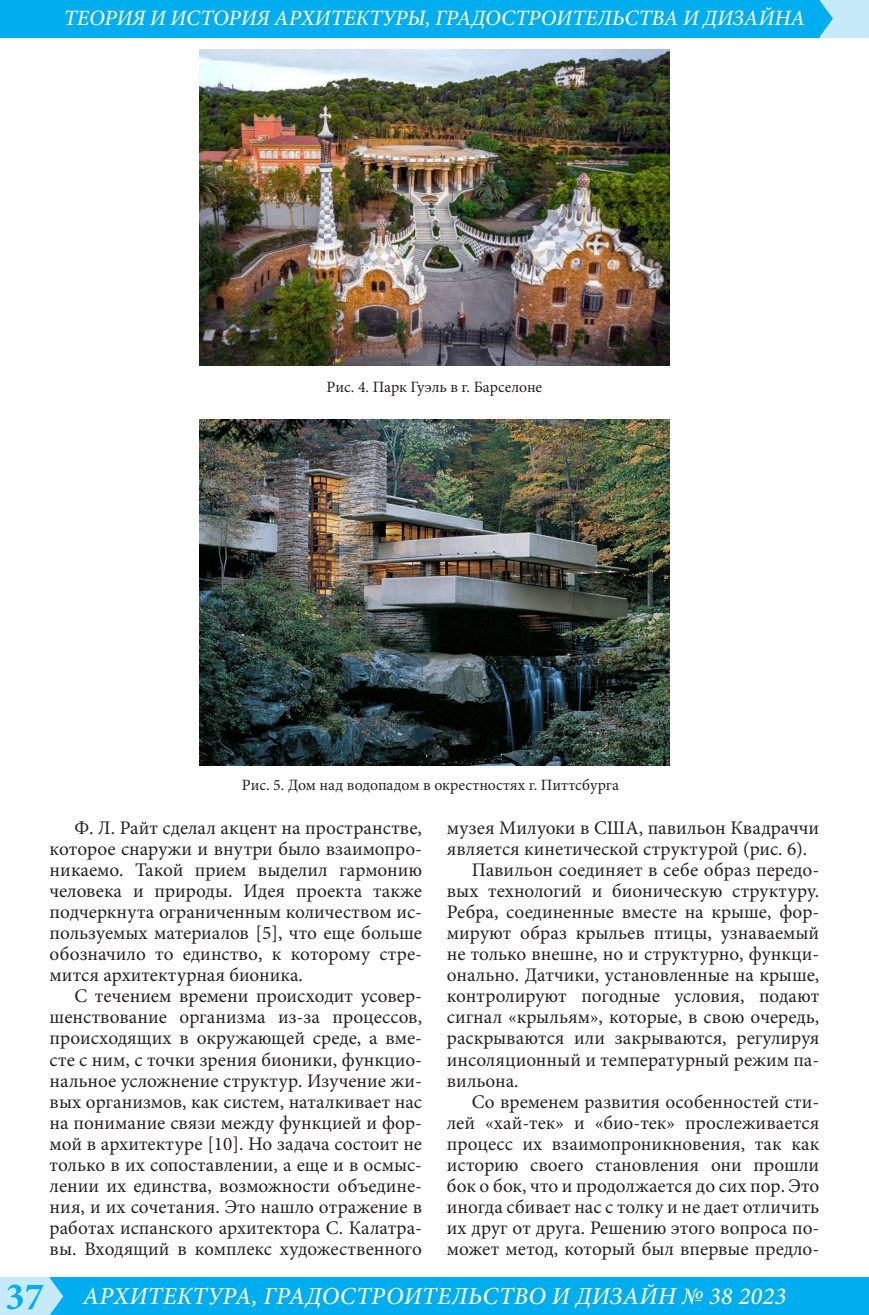
<style>
.page{position:relative;width:869px;height:1315px;background:#fff}
.page>*{position:absolute;margin:0;border:0;box-sizing:border-box;transform-origin:0 0}
.t1{font:italic 500 24.5px "Minion Pro";letter-spacing:.01em;color:#fff}
.t2{font:italic 500 21.88px "Minion Pro";letter-spacing:-.01em;color:#fff}
.t3{font:19.25px/21px "Minion Pro";color:#231f20;text-align:justify}
.Рисунок{font:15.75px "Minion Pro";color:#231f20}
.s1{font-weight:700;font-style:normal;font-size:38.5px;color:#00aeef}
</style>
<div class="page">
<div style="left:46px;top:1277px;width:822px;height:38px;background:#00aeef"></div>
<div style="left:819px;top:0;width:49px;height:37px;background:#c6eafa"></div>
<div style="left:0;top:1277px;width:50px;height:38px;background:#c6eafa"></div>
<div style="left:0;top:0;width:819px;height:37px;background:#00aeef"></div>
<svg style="left:50px;top:1278px;width:13px;height:37px"></svg>
<svg style="left:819px;top:0;width:13px;height:37px"></svg>
<img style="left:199px;top:50px;width:470px;height:315px">
<img style="left:199px;top:419px;width:470px;height:346px">
<p class="t2" style="left:64px;top:3px;width:742px">ТЕОРИЯ И ИСТОРИЯ АРХИТЕКТУРЫ, ГРАДОСТРОИТЕЛЬСТВА И ДИЗАЙНА</p>
<p class="Рисунок" style="left:326px;top:377px;width:217px">Рис. 4. Парк Гуэль в г. Барселоне</p>
<p class="Рисунок" style="left:242px;top:774px;width:378px">Рис. 5. Дом над водопадом в окрестностях г. Питтсбурга</p>
<p class="t3" style="left:50px;top:818px;width:374px;text-indent:25px">Ф. Л. Райт сделал акцент на пространстве, которое снаружи и внутри было взаимопро&shy;никаемо. Такой прием выделил гармонию человека и природы. Идея проекта также подчеркнута ограниченным количеством ис&shy;пользуемых материалов [5], что еще больше обозначило то единство, к которому стре&shy;мится архитектурная бионика.</p>
<p class="t3" style="left:50px;top:986px;width:374px;text-indent:25px">С течением времени происходит усовер&shy;шенствование организма из-за процессов, происходящих в окружающей среде, а вме&shy;сте с ним, с точки зрения бионики, функцио&shy;нальное усложнение структур. Изучение жи&shy;вых организмов, как систем, наталкивает нас на понимание связи между функцией и фор&shy;мой в архитектуре [10]. Но задача состоит не только в их сопоставлении, а еще и в осмыс&shy;лении их единства, возможности объедине&shy;ния, и их сочетания. Это нашло отражение в работах испанского архитектора С. Калатра&shy;вы. Входящий в комплекс художественного</p>
<p class="t3" style="left:446px;top:818px;width:374px">музея Милуоки в США, павильон Квадраччи является кинетической структурой (рис. 6).</p>
<p class="t3" style="left:446px;top:860px;width:374px;text-indent:25px">Павильон соединяет в себе образ передо&shy;вых технологий и бионическую структуру.<br>Ребра, соединенные вместе на крыше, фор&shy;мируют образ крыльев птицы, узнаваемый не только внешне, но и структурно, функци&shy;онально. Датчики, установленные на крыше, контролируют погодные условия, подают сигнал «крыльям», которые, в свою очередь, раскрываются или закрываются, регулируя инсоляционный и температурный режим па&shy;вильона.</p>
<p class="t3" style="left:446px;top:1091px;width:374px;text-indent:25px">Со временем развития особенностей сти&shy;лей «хай-тек» и «био-тек» прослеживается процесс их взаимопроникновения, так как историю своего становления они прошли бок о бок, что и продолжается до сих пор. Это иногда сбивает нас с толку и не дает отличить их друг от друга. Решению этого вопроса по&shy;может метод, который был впервые предло-</p>
<p class="t1" style="left:6px;top:1279px;width:781px"><span class="s1">37</span> АРХИТЕКТУРА, ГРАДОСТРОИТЕЛЬСТВО И ДИЗАЙН № 38 2023</p>
</div>
